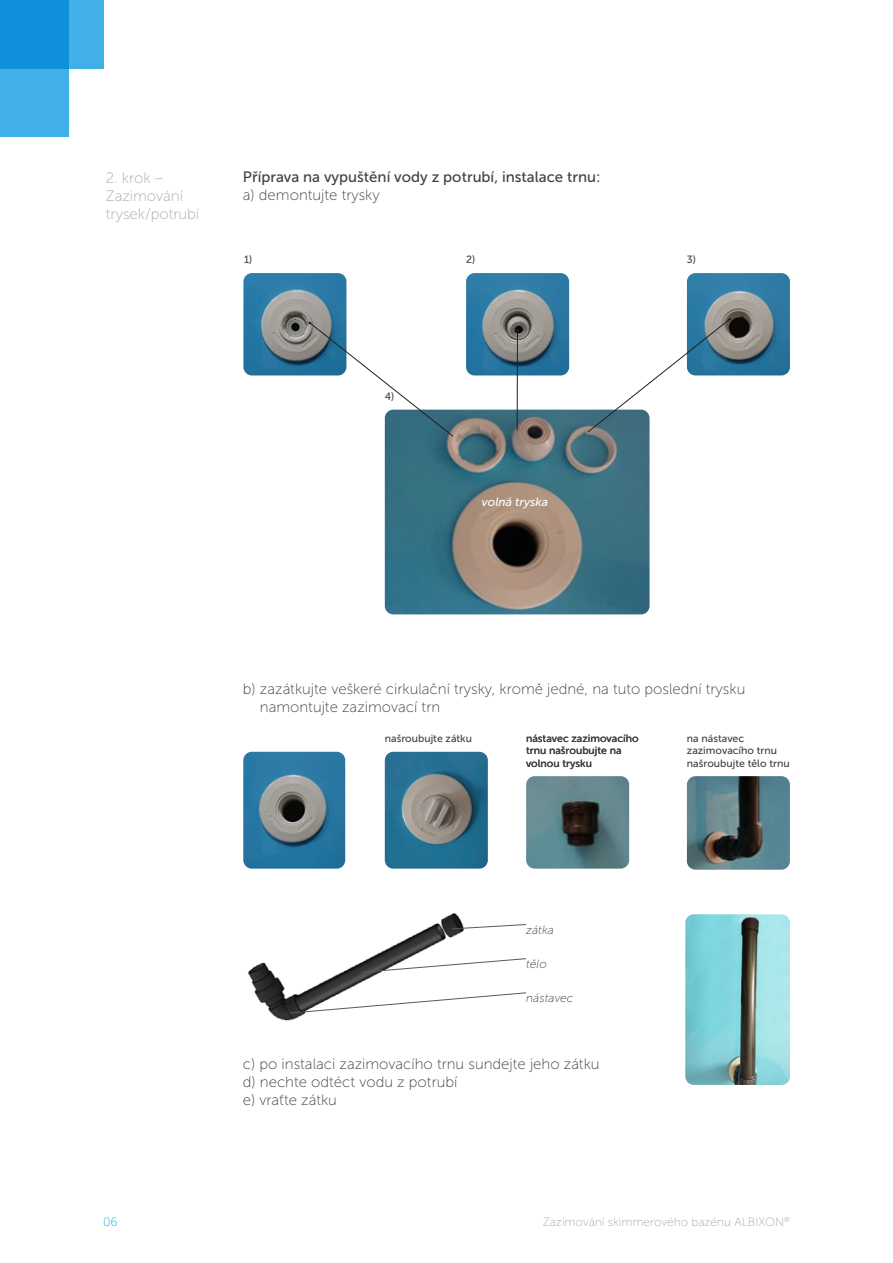
<style>
.page{position:relative;width:893px;height:1263px;background:#fff}
.page>*{position:absolute;margin:0;border:0;box-sizing:border-box;transform-origin:0 0}
.t1{font:15px/18px "Museo Sans 100";color:#414042}
.t2{font:15px "Museo Sans 500";color:#414042}
.t3{font:15px/18px "Museo Sans 100";color:#a7a9ac}
.t4{font:12px "Museo Sans 100";color:#a7a9ac}
.t5{font:italic 12px "Museo Sans 100";color:#414042}
.t6{font:italic 12px "Museo Sans 500";color:#fff}
.t7{font:12px "Museo Sans 100";color:#00aae7}
.t8{font:10.5px/12.6px "Museo Sans 500";color:#414042}
</style>
<div class="page">
<div style="left:0;top:0;width:103px;height:68px;background:#40b0e7"></div>
<svg style="left:0;top:0;width:69px;height:137px;background:#279fe0"></svg>
<img style="left:687px;top:273px;width:103px;height:102px">
<img style="left:466px;top:273px;width:103px;height:102px">
<img style="left:243px;top:273px;width:103px;height:102px">
<img style="left:385px;top:410px;width:265px;height:204px">
<img style="left:243px;top:752px;width:102px;height:117px">
<img style="left:385px;top:752px;width:103px;height:117px">
<img style="left:526px;top:776px;width:103px;height:93px">
<img style="left:687px;top:776px;width:103px;height:94px">
<img style="left:247px;top:913px;width:217px;height:108px">
<img style="left:685px;top:914px;width:105px;height:171px">
<svg style="left:587px;top:318px;width:144px;height:115px"></svg>
<svg style="left:309px;top:322px;width:145px;height:115px"></svg>
<hr style="left:517px;top:330px;width:1px;height:100px;background:#231f20">
<svg style="left:451px;top:924px;width:76px;height:5px"></svg>
<svg style="left:360px;top:958px;width:167px;height:15px"></svg>
<svg style="left:289px;top:992px;width:238px;height:22px"></svg>
<p class="t3" style="left:106px;top:169px;width:95px">2. krok –<br>Zazimování trysek/potrubí</p>
<p class="t2" style="left:243px;top:169px;width:359px">Příprava na vypuštění vody z potrubí, instalace trnu:</p>
<p class="t1" style="left:243px;top:186px;width:138px">a) demontujte trysky</p>
<p class="t8" style="left:244px;top:253px;width:10px">1)</p>
<p class="t8" style="left:466px;top:253px;width:11px">2)</p>
<p class="t8" style="left:687px;top:253px;width:11px">3)</p>
<p class="t8" style="left:385px;top:390px;width:11px">4)</p>
<p class="t6" style="left:482px;top:495px;width:68px">volná tryska</p>
<p class="t1" style="left:260px;top:680px;width:487px;text-indent:-17px">b) zazátkujte veškeré cirkulační trysky, kromě jedné, na tuto poslední trysku namontujte zazimovací trn</p>
<p class="t8" style="left:385px;top:732px;width:89px">našroubujte zátku</p>
<p class="t8" style="left:687px;top:732px;width:104px">na nástavec zazimovacího trnu našroubujte tělo trnu</p>
<p class="t8" style="left:526px;top:732px;width:114px">nástavec zazimovacího trnu našroubujte na volnou trysku</p>
<p class="t5" style="left:526px;top:923px;width:29px">zátka</p>
<p class="t5" style="left:526px;top:957px;width:22px">tělo</p>
<p class="t5" style="left:526px;top:991px;width:49px">nástavec</p>
<p class="t1" style="left:243px;top:1055px;width:358px">c) po instalaci zazimovacího trnu sundejte jeho zátku d) nechte odtéct vodu z potrubí<br>e) vraťte zátku</p>
<p class="t7" style="left:103px;top:1216px;width:16px">06</p>
<p class="t4" style="left:543px;top:1216px;width:249px">Zazimování skimmerového bazénu ALBIXON<sup>®</sup></p>
</div>
